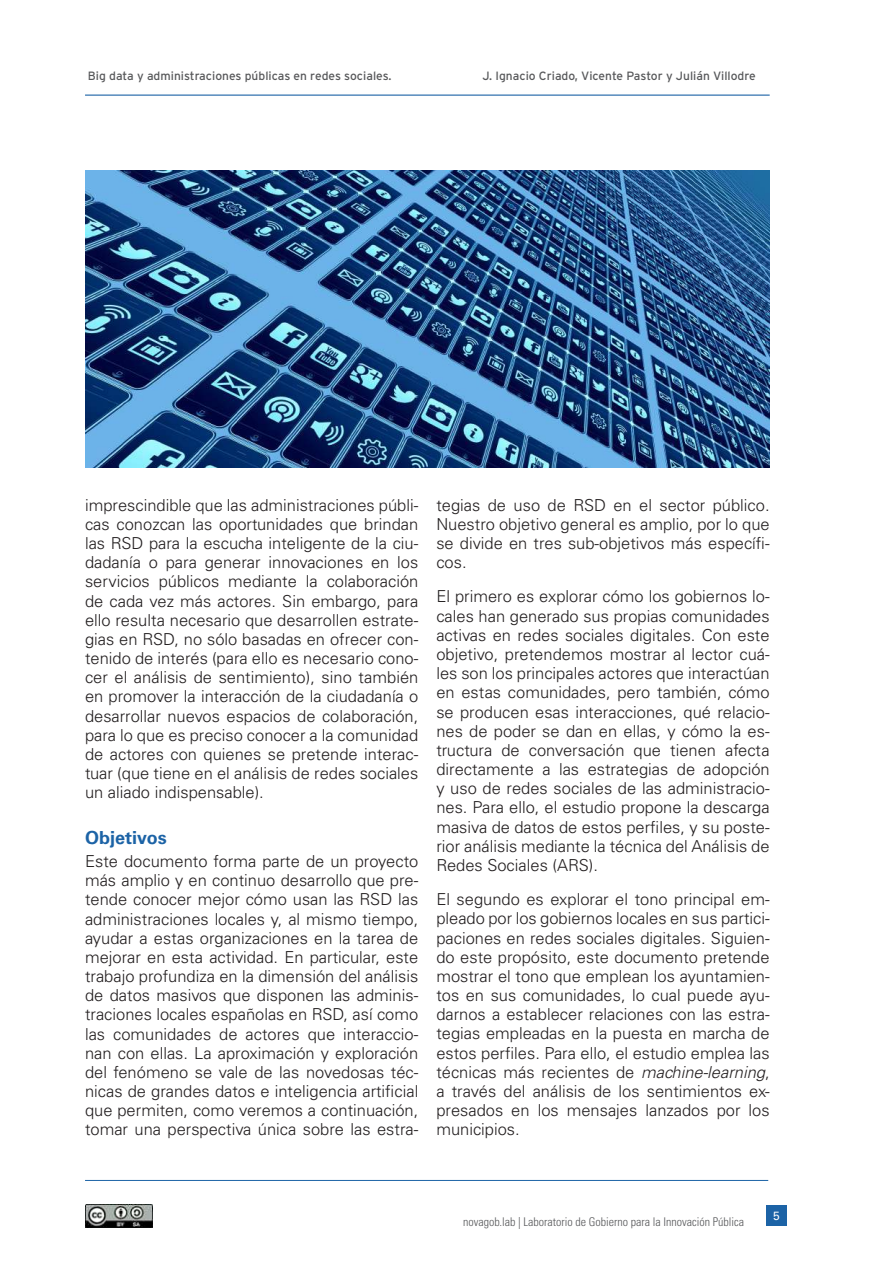
<style>
.page{position:relative;width:893px;height:1263px;background:#fff}
.page>*{position:absolute;margin:0;border:0;box-sizing:border-box;transform-origin:0 0}
.t1{font:700 18px "Univers";color:#1c63a6}
.t2{font:300 16.5px/19.2px "Univers";color:#231f20;text-align:justify}
.t3{font:12px "Interstate";color:#57585a}
.t4{font:300 condensed 12px "Univers";color:#57585a}
.t5{font:12px "Univers";color:#fff}
.s1{font-style:italic}
</style>
<div class="page">
<hr style="left:85px;top:95px;width:685px;height:1px;background:#1c63a6">
<div style="left:766px;top:1205px;width:21px;height:20px;background:#1c63a6"></div>
<img style="left:85px;top:1204px;width:67px;height:24px">
<hr style="left:85px;top:1180px;width:683px;height:1px;background:#1c63a6">
<img style="left:85px;top:170px;width:685px;height:298px">
<p class="t3" style="left:88px;top:69px;width:305px">Big data y administraciones públicas en redes sociales.</p>
<p class="t3" style="left:482px;top:69px;width:275px">J. Ignacio Criado, Vicente Pastor y Julián Villodre</p>
<p class="t2" style="left:85px;top:495px;width:335px">imprescindible que las administraciones públi&shy;cas conozcan las oportunidades que brindan las RSD para la escucha inteligente de la ciu&shy;dadanía o para generar innovaciones en los servicios públicos mediante la colaboración de cada vez más actores. Sin embargo, para ello resulta necesario que desarrollen estrate&shy;gias en RSD, no sólo basadas en ofrecer con&shy;tenido de interés (para ello es necesario cono&shy;cer el análisis de sentimiento), sino también en promover la interacción de la ciudadanía o desarrollar nuevos espacios de colaboración, para lo que es preciso conocer a la comunidad de actores con quienes se pretende interac&shy;tuar (que tiene en el análisis de redes sociales un aliado indispensable).</p>
<p class="t1" style="left:85px;top:827px;width:83px">Objetivos</p>
<p class="t2" style="left:85px;top:851px;width:335px">Este documento forma parte de un proyecto más amplio y en continuo desarrollo que pre&shy;tende conocer mejor cómo usan las RSD las administraciones locales y, al mismo tiempo, ayudar a estas organizaciones en la tarea de mejorar en esta actividad. En particular, este trabajo profundiza en la dimensión del análisis de datos masivos que disponen las adminis&shy;traciones locales españolas en RSD, así como las comunidades de actores que interaccio&shy;nan con ellas. La aproximación y exploración del fenómeno se vale de las novedosas téc&shy;nicas de grandes datos e inteligencia artificial que permiten, como veremos a continuación, tomar una perspectiva única sobre las estra-</p>
<p class="t2" style="left:436px;top:495px;width:335px">tegias de uso de RSD en el sector público.<br>Nuestro objetivo general es amplio, por lo que se divide en tres sub-objetivos más específi&shy;cos.</p>
<p class="t2" style="left:436px;top:587px;width:335px">El primero es explorar cómo los gobiernos lo&shy;cales han generado sus propias comunidades activas en redes sociales digitales. Con este objetivo, pretendemos mostrar al lector cuá&shy;les son los principales actores que interactúan en estas comunidades, pero también, cómo se producen esas interacciones, qué relacio&shy;nes de poder se dan en ellas, y cómo la es&shy;tructura de conversación que tienen afecta directamente a las estrategias de adopción y uso de redes sociales de las administracio&shy;nes. Para ello, el estudio propone la descarga masiva de datos de estos perfiles, y su poste&shy;rior análisis mediante la técnica del Análisis de Redes Sociales (ARS).</p>
<p class="t2" style="left:436px;top:890px;width:335px">El segundo es explorar el tono principal em&shy;pleado por los gobiernos locales en sus partici&shy;paciones en redes sociales digitales. Siguien&shy;do este propósito, este documento pretende mostrar el tono que emplean los ayuntamien&shy;tos en sus comunidades, lo cual puede ayu&shy;darnos a establecer relaciones con las estra&shy;tegias empleadas en la puesta en marcha de estos perfiles. Para ello, el estudio emplea las técnicas más recientes de <span class="s1">machine-learning</span>, a través del análisis de los sentimientos ex&shy;presados en los mensajes lanzados por los municipios.</p>
<p class="t4" style="left:463px;top:1214px;width:283px">novagob.lab | Laboratorio de Gobierno para la Innovación Pública</p>
<p class="t5" style="left:773px;top:1208px;width:8px">5</p>
</div>
